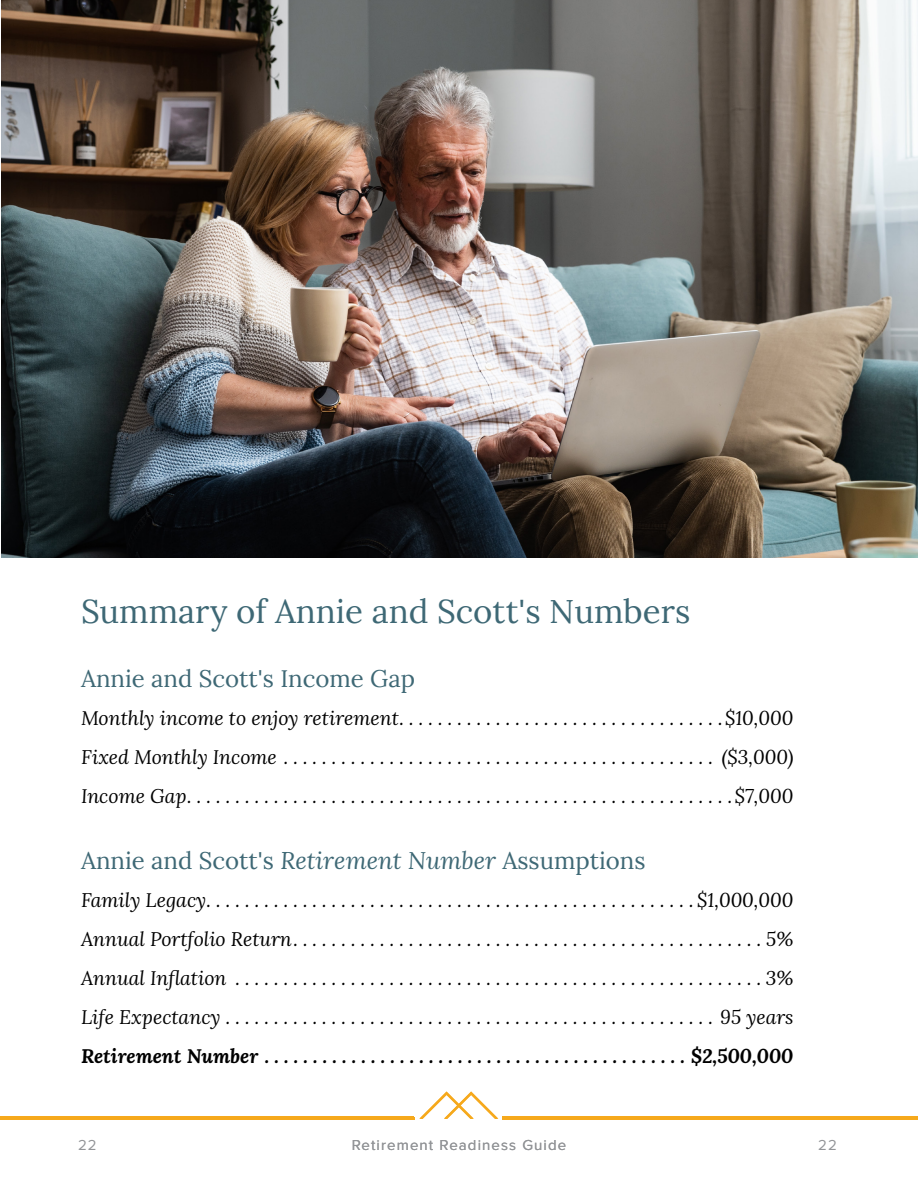
<style>
.page{position:relative;width:918px;height:1188px;background:#fff}
.page>*{position:absolute;margin:0;border:0;box-sizing:border-box;transform-origin:0 0}
.t1{font:33px "Lora";color:#3e6875}
.t2{font:24px "Lora";color:#3e6875}
.t3{font:italic 19.5px/39px "Lora";color:#000;text-align:justify}
.t4{font:italic 700 19.5px "Lora";color:#000}
.t5{font:15px "Proxima Nova";letter-spacing:.075em;color:#939598}
.s1{font-style:italic}
</style>
<div class="page">
<svg style="left:419px;top:1091px;width:79px;height:28px"></svg>
<hr style="left:0;top:1117px;width:414px;height:2px;background:#f6a91c">
<hr style="left:502px;top:1117px;width:416px;height:2px;background:#f6a91c">
<img style="left:2px;top:0;width:916px;height:557px">
<h1 class="t1" style="left:81px;top:586px;width:611px">Summary of Annie and Scott's Numbers</h1>
<p class="t2" style="left:81px;top:660px;width:336px">Annie and Scott's Income Gap</p>
<p class="t3" style="left:81px;top:698px;width:714px">Monthly income to enjoy retirement . . . . . . . . . . . . . . . . . . . . . . . . . . . . . . . . . $10,000<br>Fixed Monthly Income . . . . . . . . . . . . . . . . . . . . . . . . . . . . . . . . . . . . . . . . . . . . . ($3,000)<br>Income Gap . . . . . . . . . . . . . . . . . . . . . . . . . . . . . . . . . . . . . . . . . . . . . . . . . . . . . . . . $7,000</p>
<p class="t2" style="left:81px;top:843px;width:566px">Annie and Scott's <span class="s1">Retirement Number</span> Assumptions</p>
<p class="t3" style="left:81px;top:880px;width:714px">Family Legacy . . . . . . . . . . . . . . . . . . . . . . . . . . . . . . . . . . . . . . . . . . . . . . . . . . $1,000,000<br>Annual Portfolio Return . . . . . . . . . . . . . . . . . . . . . . . . . . . . . . . . . . . . . . . . . . . . . . . . . 5% Annual Inflation . . . . . . . . . . . . . . . . . . . . . . . . . . . . . . . . . . . . . . . . . . . . . . . . . . . . . . 3% Life Expectancy . . . . . . . . . . . . . . . . . . . . . . . . . . . . . . . . . . . . . . . . . . . . . . . . . . . 95 years</p>
<p class="t4" style="left:81px;top:1042px;width:714px">Retirement Number . . . . . . . . . . . . . . . . . . . . . . . . . . . . . . . . . . . . . . . . . . . . $2,500,000</p>
<p class="t5" style="left:78px;top:1137px;width:20px">22</p>
<p class="t5" style="left:352px;top:1137px;width:216px">Retirement Readiness Guide</p>
<p class="t5" style="left:818px;top:1137px;width:20px">22</p>
</div>
